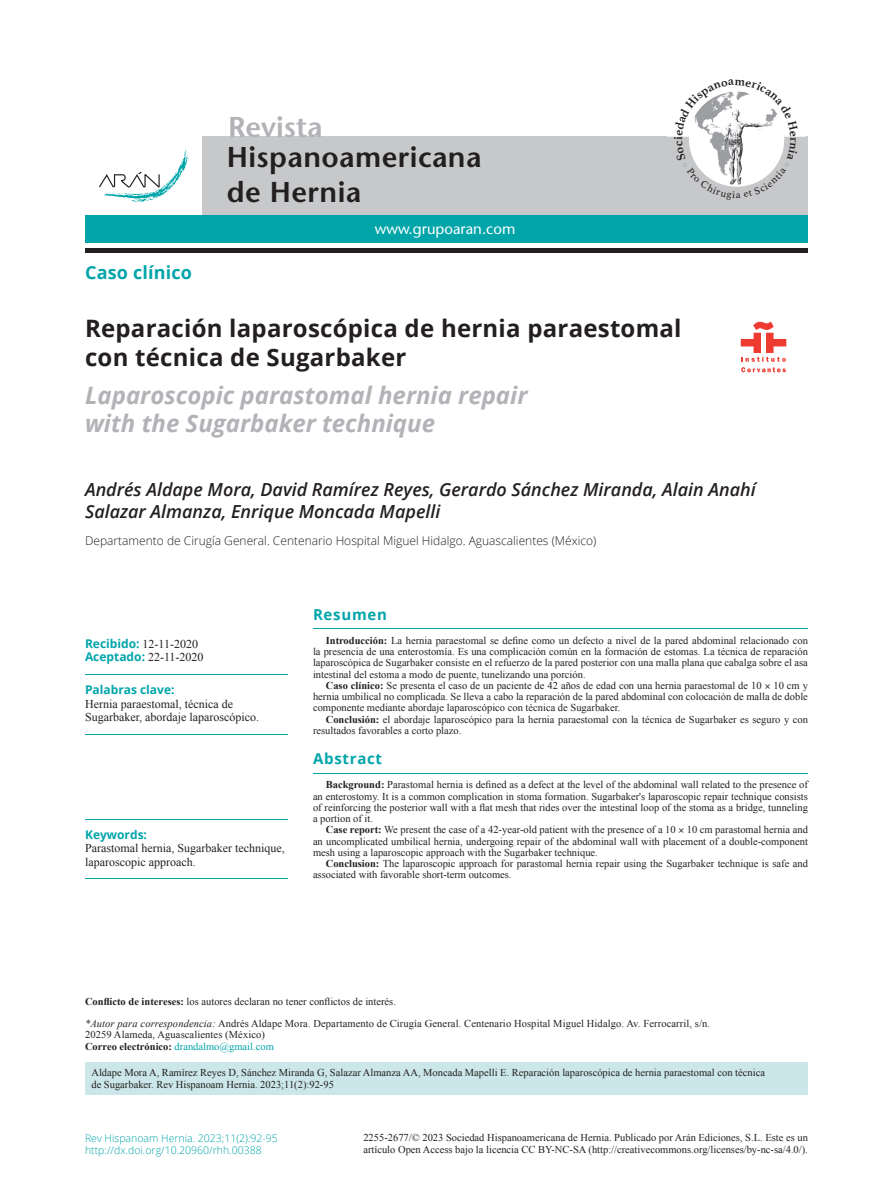
<style>
.page{position:relative;width:893px;height:1191px;background:#fff}
.page>*{position:absolute;margin:0;border:0;box-sizing:border-box;transform-origin:0 0}
.t1{font:600 28.65px/34.3px "Stone Sans Std";letter-spacing:.015em;color:#231f20}
.t2{font:600 28.65px "Stone Sans Std";color:#b2b3b7}
.t3{font:700 24px/28.8px "Open Sans";letter-spacing:.01em;color:#231f20}
.t4{font:italic 700 24px/28.8px "Open Sans";color:#b2b3b7}
.t5{font:italic 600 18px/21.6px "Open Sans";color:#231f20}
.t6{font:700 18px "Open Sans";letter-spacing:.01em;color:#00a5aa}
.t7{font:500 15px "Stone Sans Std";color:#fff}
.t8{font:700 15px "Open Sans";letter-spacing:.05em;color:#00a5aa}
.t9{font:12px/13.5px "Times New Roman";color:#231f20}
.t10{font:300 12px "Open Sans";color:#231f20}
.t11{font:700 12px "Open Sans";color:#00a5aa}
.t12{font:10.5px/11.2px "Times New Roman";color:#231f20}
.t13{font:300 10.5px/12.6px "Open Sans";color:#00a5aa}
.s1{font-family:"Open Sans";font-weight:700;color:#00a5aa}
.s2{font-weight:700}
.s3{font-style:italic}
.s4{color:#00a5aa}
</style>
<div class="page">
<div style="left:202px;top:137px;width:606px;height:78px;background:#c7c8ca"></div>
<div style="left:86px;top:215px;width:722px;height:27px;background:#00a5aa"></div>
<svg style="left:99px;top:150px;width:89px;height:52px"></svg>
<hr style="left:86px;top:249px;width:722px;height:4px;background:#231f20">
<div style="left:741px;top:339px;width:19px;height:7px;background:#ee3b32"></div>
<div style="left:767px;top:339px;width:19px;height:7px;background:#ee3b32"></div>
<div style="left:754px;top:333px;width:6px;height:19px;background:#ee3b32"></div>
<div style="left:767px;top:333px;width:6px;height:19px;background:#ee3b32"></div>
<svg style="left:754px;top:322px;width:19px;height:7px"></svg>
<svg style="left:741px;top:357px;width:45px;height:15px"></svg>
<hr style="left:313px;top:628px;width:495px;height:1px;background:#00a5aa">
<hr style="left:85px;top:674px;width:203px;height:1px;background:#00a5aa">
<hr style="left:85px;top:734px;width:203px;height:1px;background:#00a5aa">
<div style="left:85px;top:1062px;width:723px;height:32px;background:#cce7e9"></div>
<hr style="left:313px;top:773px;width:495px;height:1px;background:#00a5aa">
<hr style="left:85px;top:818px;width:203px;height:1px;background:#00a5aa">
<hr style="left:85px;top:878px;width:203px;height:1px;background:#00a5aa">
<svg style="left:674px;top:91px;width:124px;height:96px"></svg>
<h3 class="t6" style="left:85px;top:259px;width:109px">Caso clínico</h3>
<h1 class="t2" style="left:228px;top:110px;width:96px">Revista</h1>
<h1 class="t1" style="left:227px;top:140px;width:256px">Hispanoamericana de Hernia</h1>
<h3 class="t7" style="left:375px;top:220px;width:142px">www.grupoaran.com</h3>
<h2 class="t3" style="left:85px;top:314px;width:598px">Reparación laparoscópica de hernia paraestomal con técnica de Sugarbaker</h2>
<h2 class="t4" style="left:85px;top:380px;width:444px">Laparoscopic parastomal hernia repair with the Sugarbaker technique</h2>
<h3 class="t5" style="left:85px;top:479px;width:672px">Andrés Aldape Mora, David Ramírez Reyes, Gerardo Sánchez Miranda, Alain Anahí<br>Salazar Almanza, Enrique Moncada Mapelli</h3>
<p class="t10" style="left:85px;top:532px;width:513px">Departamento de Cirugía General. Centenario Hospital Miguel Hidalgo. Aguascalientes (México)</p>
<p class="t9" style="left:85px;top:637px;width:120px"><span class="s1">Recibido:</span> 12-11-2020<br><span class="s1">Aceptado:</span> 22-11-2020</p>
<p class="t11" style="left:85px;top:681px;width:91px">Palabras clave:</p>
<p class="t9" style="left:85px;top:696px;width:176px">Hernia paraestomal, técnica de<br>Sugarbaker, abordaje laparoscópico.</p>
<p class="t11" style="left:85px;top:825px;width:64px">Keywords:</p>
<p class="t9" style="left:85px;top:841px;width:201px">Parastomal hernia, Sugarbaker technique, laparoscopic approach.</p>
<h3 class="t8" style="left:313px;top:603px;width:76px">Resumen</h3>
<p class="t12" style="left:313px;top:634px;width:496px;text-align:justify;text-indent:13px"><span class="s2">Introducción:</span> La hernia paraestomal se define como un defecto a nivel de la pared abdominal relacionado con la presencia de una enterostomía. Es una complicación común en la formación de estomas. La técnica de reparación laparoscópica de Sugarbaker consiste en el refuerzo de la pared posterior con una malla plana que cabalga sobre el asa intestinal del estoma a modo de puente, tunelizando una porción.</p>
<p class="t12" style="left:313px;top:679px;width:496px;text-align:justify;text-indent:13px"><span class="s2">Caso clínico:</span> Se presenta el caso de un paciente de 42 años de edad con una hernia paraestomal de 10 10 cm y hernia umbilical no complicada. Se lleva a cabo la reparación de la pared abdominal con colocación de malla de doble componente mediante abordaje laparoscópico con técnica de Sugarbaker.</p>
<p class="t12" style="left:313px;top:713px;width:496px;text-indent:13px"><span class="s2">Conclusión:</span> el abordaje laparoscópico para la hernia paraestomal con la técnica de Sugarbaker es seguro y con resultados favorables a corto plazo.</p>
<h3 class="t8" style="left:313px;top:748px;width:71px">Abstract</h3>
<p class="t12" style="left:313px;top:779px;width:496px;text-align:justify;text-indent:13px"><span class="s2">Background:</span> Parastomal hernia is defined as a defect at the level of the abdominal wall related to the presence of an enterostomy. It is a common complication in stoma formation. Sugarbaker's laparoscopic repair technique consists of reinforcing the posterior wall with a flat mesh that rides over the intestinal loop of the stoma as a bridge, tunneling a portion of it.</p>
<p class="t12" style="left:313px;top:824px;width:496px;text-align:justify;text-indent:13px"><span class="s2">Case report:</span> We present the case of a 42-year-old patient with the presence of a 10 10 cm parastomal hernia and an uncomplicated umbilical hernia, undergoing repair of the abdominal wall with placement of a double-component mesh using a laparoscopic approach with the Sugarbaker technique.</p>
<p class="t12" style="left:313px;top:858px;width:496px;text-indent:13px"><span class="s2">Conclusion:</span> The laparoscopic approach for parastomal hernia repair using the Sugarbaker technique is safe and associated with favorable short-term outcomes.</p>
<p class="t12" style="left:85px;top:990px;width:627px;line-height:21.9px"><span class="s2">Conflicto de intereses:</span> los autores declaran no tener conflictos de interés.<br><span class="s3">*Autor para correspondencia:</span> Andrés Aldape Mora. Departamento de Cirugía General. Centenario Hospital Miguel Hidalgo. Av. Ferrocarril, s/n.</p>
<p class="t12" style="left:85px;top:1029px;width:190px">20259 Alameda, Aguascalientes (México)<br><span class="s2">Correo electrónico:</span> <span class="s4">drandalmo@gmail.com</span></p>
<p class="t12" style="left:91px;top:1066px;width:675px;line-height:12px">Aldape Mora A, Ramírez Reyes D, Sánchez Miranda G, Salazar Almanza AA, Moncada Mapelli E. Reparación laparoscópica de hernia paraestomal con técnica de Sugarbaker. Rev Hispanoam Hernia. 2023;11(2):92-95</p>
<p class="t13" style="left:85px;top:1131px;width:194px">Rev Hispanoam Hernia. 2023;11(2):92-95 http://dx.doi.org/10.20960/rhh.00388</p>
<p class="t12" style="left:363px;top:1131px;width:446px;line-height:12px">2255-2677/© 2023 Sociedad Hispanoamericana de Hernia. Publicado por Arán Ediciones, S.L. Este es un artículo Open Access bajo la licencia CC BY-NC-SA (http://creativecommons.org/licenses/by-nc-sa/4.0/).</p>
</div>
